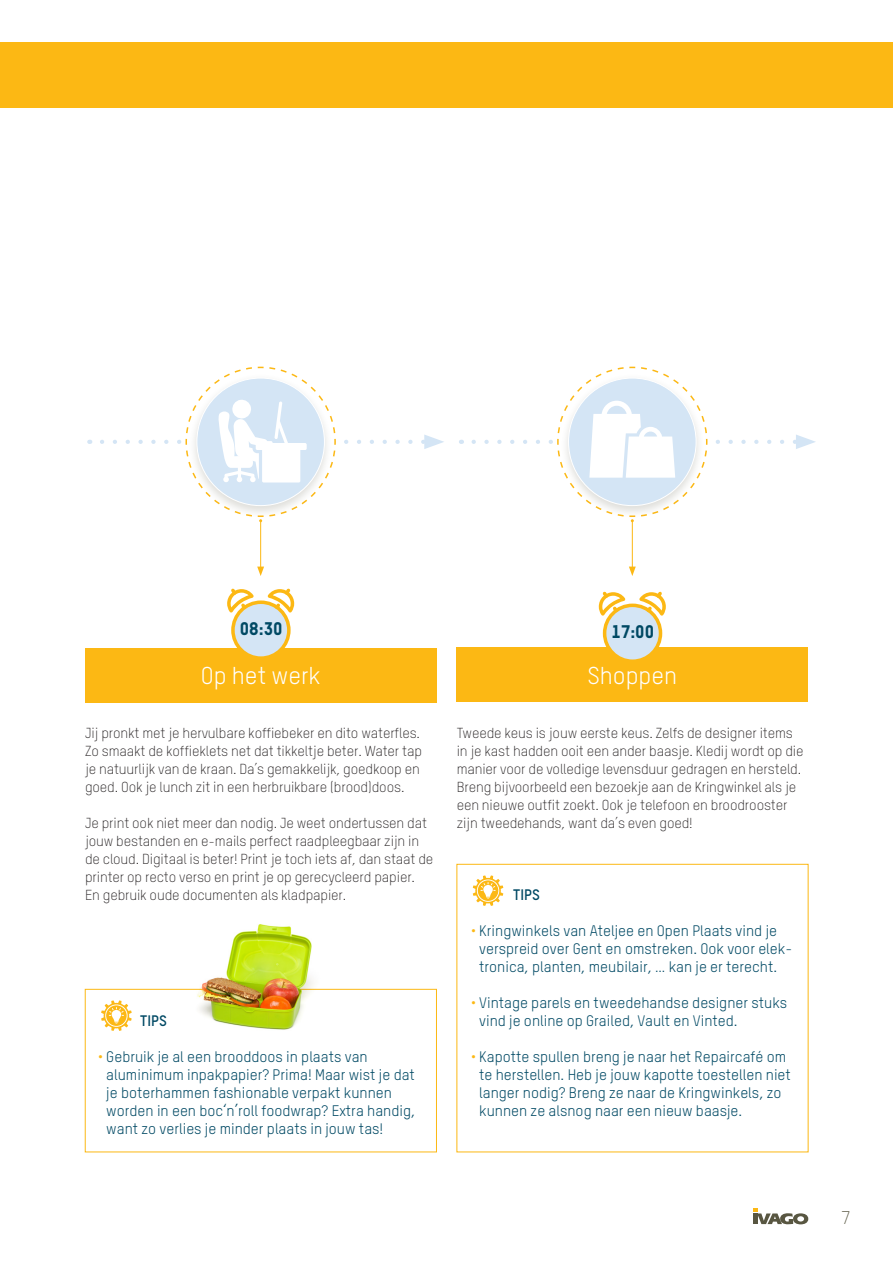
<style>
.page{position:relative;width:893px;height:1263px;background:#fff}
.page>*{position:absolute;margin:0;border:0;box-sizing:border-box;transform-origin:0 0}
.t1{font:24px "TSTAR";color:#fff}
.t2{font:18px "TSTAR Headline";color:#004964}
.t3{font:300 18px "TSTAR";color:#585641}
.calendarium_datum{font:15px/18px "TSTAR";color:#004964}
.calendarium_datum-2{font:700 15px "TSTAR";color:#004964}
.calendarium_datum-3{font:300 14.25px/18px "TSTAR";letter-spacing:-.01em;color:#231f20}
.s1{color:#fcb814}
</style>
<div class="page">
<svg style="left:753px;top:1208px;width:55px;height:16px"></svg>
<div style="left:0;top:43px;width:893px;height:65px;background:#fcb814"></div>
<div style="left:85px;top:648px;width:351px;height:54px;background:#fcb814"></div>
<svg style="left:227px;top:588px;width:67px;height:69px"></svg>
<div style="left:85px;top:989px;width:352px;height:163px;border:1px solid #fcb814"></div>
<svg style="left:101px;top:1000px;width:31px;height:31px"></svg>
<svg style="left:473px;top:875px;width:30px;height:31px"></svg>
<div style="left:457px;top:647px;width:351px;height:54px;background:#fcb814"></div>
<svg style="left:599px;top:591px;width:67px;height:69px"></svg>
<hr style="left:260px;top:521px;width:1px;height:48px;background:#fcb814">
<svg style="left:257px;top:567px;width:7px;height:9px"></svg>
<hr style="left:632px;top:521px;width:1px;height:48px;background:#fcb814">
<svg style="left:629px;top:567px;width:7px;height:9px"></svg>
<svg style="left:102px;top:366px;width:342px;height:156px"></svg>
<svg style="left:474px;top:366px;width:342px;height:156px"></svg>
<img style="left:178px;top:924px;width:171px;height:106px">
<p class="t2" style="left:240px;top:618px;width:44px">08:30</p>
<p class="t1" style="left:201px;top:661px;width:121px">Op het werk</p>
<p class="calendarium_datum-3" style="left:85px;top:724px;width:339px">Jij pronkt met je hervulbare koffiebeker en dito waterfles.<br>Zo smaakt de koffieklets net dat tikkeltje beter. Water tap je natuurlijk van de kraan. Da’s gemakkelijk, goedkoop en goed. Ook je lunch zit in een herbruikbare (brood)doos.</p>
<p class="calendarium_datum-3" style="left:85px;top:814px;width:350px">Je print ook niet meer dan nodig. Je weet ondertussen dat jouw bestanden en e-mails perfect raadpleegbaar zijn in de cloud. Digitaal is beter! Print je toch iets af, dan staat de printer op recto verso en print je op gerecycleerd papier.</p>
<p class="calendarium_datum-3" style="left:85px;top:886px;width:263px">En gebruik oude documenten als kladpapier.</p>
<p class="calendarium_datum-2" style="left:140px;top:1011px;width:28px">TIPS</p>
<p class="calendarium_datum" style="left:106px;top:1048px;width:310px;text-indent:-9px"><span class="s1">•</span> Gebruik je al een brooddoos in plaats van aluminimum inpakpapier? Prima! Maar wist je dat je boterhammen fashionable verpakt kunnen worden in een boc‘n’roll foodwrap? Extra handig, want zo verlies je minder plaats in jouw tas!</p>
<p class="t2" style="left:611px;top:621px;width:44px">17:00</p>
<p class="t1" style="left:587px;top:661px;width:91px">Shoppen</p>
<p class="calendarium_datum-3" style="left:457px;top:724px;width:348px">Tweede keus is jouw eerste keus. Zelfs de designer items in je kast hadden ooit een ander baasje. Kledij wordt op die manier voor de volledige levensduur gedragen en hersteld.<br>Breng bijvoorbeeld een bezoekje aan de Kringwinkel als je een nieuwe outfit zoekt. Ook je telefoon en broodrooster zijn tweedehands, want da’s even goed!</p>
<p class="calendarium_datum-2" style="left:513px;top:885px;width:28px">TIPS</p>
<p class="calendarium_datum" style="left:479px;top:922px;width:314px;text-indent:-9px"><span class="s1">•</span> Kringwinkels van Ateljee en Open Plaats vind je verspreid over Gent en omstreken. Ook voor elek&shy;tronica, planten, meubilair, … kan je er terecht.</p>
<p class="calendarium_datum" style="left:479px;top:994px;width:310px;text-indent:-9px"><span class="s1">•</span> Vintage parels en tweedehandse designer stuks vind je online op Grailed, Vault en Vinted.</p>
<p class="calendarium_datum" style="left:479px;top:1048px;width:313px;text-indent:-9px"><span class="s1">•</span> Kapotte spullen breng je naar het Repaircafé om te herstellen. Heb je jouw kapotte toestellen niet langer nodig? Breng ze naar de Kringwinkels, zo kunnen ze alsnog naar een nieuw baasje.</p>
<p class="t3" style="left:841px;top:1207px;width:11px">7</p>
</div>
